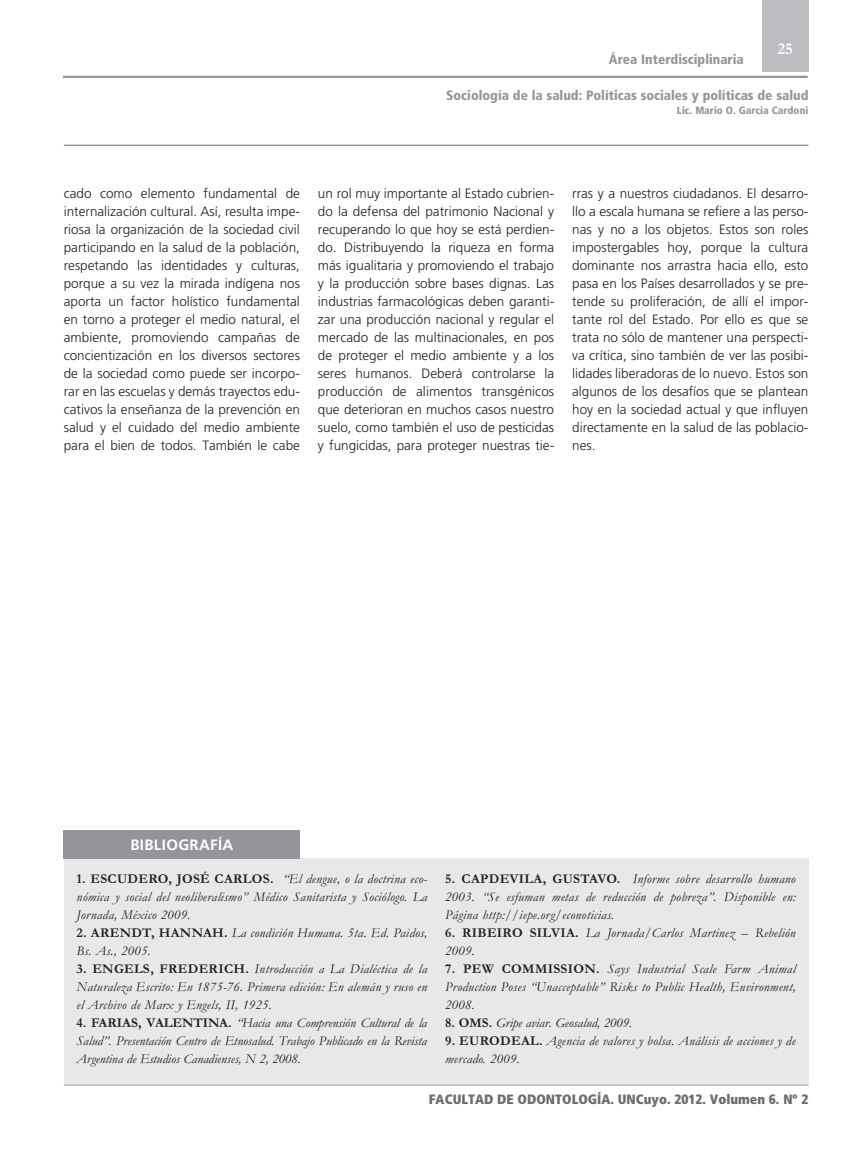
<style>
.page{position:relative;width:851px;height:1149px;background:#fff}
.page>*{position:absolute;margin:0;border:0;box-sizing:border-box;transform-origin:0 0}
.t1{font:700 16.5px "Garamond";color:#fff}
.t2{font:700 15px "Frutiger";letter-spacing:.02em;color:#fff}
.t3{font:300 13.5px/18px "Frutiger";color:#231f20;text-align:justify}
.t4{font:italic 13.5px/18px "Garamond";letter-spacing:.025em;color:#231f20;text-align:justify}
.t5{font:900 condensed 13.5px "Frutiger 77";color:#939598}
.t6{font:13.5px "Frutiger 87 Cond Extra Blk";color:#6c6d70}
.t7{font:italic 13.5px "Garamond";color:#231f20}
.t8{font:900 condensed 10.5px "Frutiger 77";color:#939598}
.s1{font-weight:700;font-style:normal}
</style>
<div class="page">
<div style="left:64px;top:858px;width:744px;height:226px;background:#e7e8e9"></div>
<div style="left:761px;top:0;width:47px;height:72px;background:#bcbdc0"></div>
<hr style="left:64px;top:1084px;width:744px;height:1px;background:#bcbdc0">
<hr style="left:63px;top:76px;width:744px;height:2px;background:#939598">
<hr style="left:64px;top:144px;width:744px;height:2px;background:#939598">
<div style="left:64px;top:829px;width:236px;height:29px;background:#939598"></div>
<p class="t1" style="left:777px;top:39px;width:17px">25</p>
<p class="t5" style="left:609px;top:51px;width:136px">Área Interdisciplinaria</p>
<p class="t5" style="left:446px;top:87px;width:363px">Sociología de la salud: Políticas sociales y políticas de salud</p>
<p class="t8" style="left:676px;top:104px;width:133px">Lic. Mario O. García Cardoni</p>
<p class="t3" style="left:64px;top:184px;width:238px">cado como elemento fundamental de internalización cultural. Así, resulta impe&shy;riosa la organización de la sociedad civil participando en la salud de la población, respetando las identidades y culturas, porque a su vez la mirada indígena nos aporta un factor holístico fundamental en torno a proteger el medio natural, el ambiente, promoviendo campañas de concientización en los diversos sectores de la sociedad como puede ser incorpo&shy;rar en las escuelas y demás trayectos edu&shy;cativos la enseñanza de la prevención en salud y el cuidado del medio ambiente para el bien de todos. También le cabe</p>
<p class="t3" style="left:572px;top:184px;width:238px">rras y a nuestros ciudadanos. El desarro&shy;llo a escala humana se refiere a las perso&shy;nas y no a los objetos. Estos son roles impostergables hoy, porque la cultura dominante nos arrastra hacia ello, esto pasa en los Países desarrollados y se pre&shy;tende su proliferación, de allí el impor&shy;tante rol del Estado. Por ello es que se trata no sólo de mantener una perspecti&shy;va crítica, sino también de ver las posibi&shy;lidades liberadoras de lo nuevo. Estos son algunos de los desafíos que se plantean hoy en la sociedad actual y que influyen directamente en la salud de las poblacio&shy;nes.</p>
<p class="t3" style="left:318px;top:184px;width:238px">un rol muy importante al Estado cubrien&shy;do la defensa del patrimonio Nacional y recuperando lo que hoy se está perdien&shy;do. Distribuyendo la riqueza en forma más igualitaria y promoviendo el trabajo y la producción sobre bases dignas. Las industrias farmacológicas deben garanti&shy;zar una producción nacional y regular el mercado de las multinacionales, en pos de proteger el medio ambiente y a los seres humanos. Deberá controlarse la producción de alimentos transgénicos que deterioran en muchos casos nuestro suelo, como también el uso de pesticidas y fungicidas, para proteger nuestras tie-</p>
<p class="t2" style="left:130px;top:838px;width:104px">BIBLIOGRAFÍA</p>
<p class="t4" style="left:77px;top:868px;width:352px"><span class="s1">1. ESCUDERO, JOSÉ CARLOS.</span> “El dengue, o la doctrina eco&shy;nómica y social del neoliberalismo” Médico Sanitarista y Sociólogo. La Jornada, México 2009.</p>
<p class="t4" style="left:77px;top:922px;width:352px"><span class="s1">2. ARENDT, HANNAH.</span> La condición Humana. 5ta. Ed. Paidos,<br>Bs. As., 2005.</p>
<p class="t4" style="left:77px;top:958px;width:352px"><span class="s1">3. ENGELS, FREDERICH.</span> Introducción a La Dialéctica de la Naturaleza Escrito: En 1875-76. Primera edición: En alemán y ruso en el Archivo de Marx y Engels, II, 1925.</p>
<p class="t4" style="left:76px;top:1012px;width:352px"><span class="s1">4. FARIAS, VALENTINA.</span> “Hacia una Comprensión Cultural de la Salud”. Presentación Centro de Etnosalud. Trabajo Publicado en la Revista Argentina de Estudios Canadienses, N 2, 2008.</p>
<p class="t4" style="left:445px;top:868px;width:352px"><span class="s1">5. CAPDEVILA, GUSTAVO.</span> Informe sobre desarrollo humano 2003. “Se esfuman metas de reducción de pobreza”. Disponible en:<br>Página http://iepe.org/econoticias.</p>
<p class="t4" style="left:445px;top:922px;width:352px"><span class="s1">6. RIBEIRO SILVIA.</span> La Jornada/Carlos Martinez – Rebelión<br>2009.</p>
<p class="t4" style="left:445px;top:958px;width:352px"><span class="s1">7. PEW COMMISSION.</span> Says Industrial Scale Farm Animal Production Poses “Unacceptable” Risks to Public Health, Environment, 2008.</p>
<p class="t7" style="left:445px;top:1013px;width:188px"><span class="s1">8. OMS.</span> Gripe aviar. Geosalud, 2009.</p>
<p class="t4" style="left:445px;top:1030px;width:352px"><span class="s1">9. EURODEAL.</span> Agencia de valores y bolsa. Análisis de acciones y de mercado. 2009.</p>
<p class="t6" style="left:429px;top:1090px;width:381px">FACULTAD DE ODONTOLOGÍA. UNCuyo. 2012. Volumen 6. Nº 2</p>
</div>
